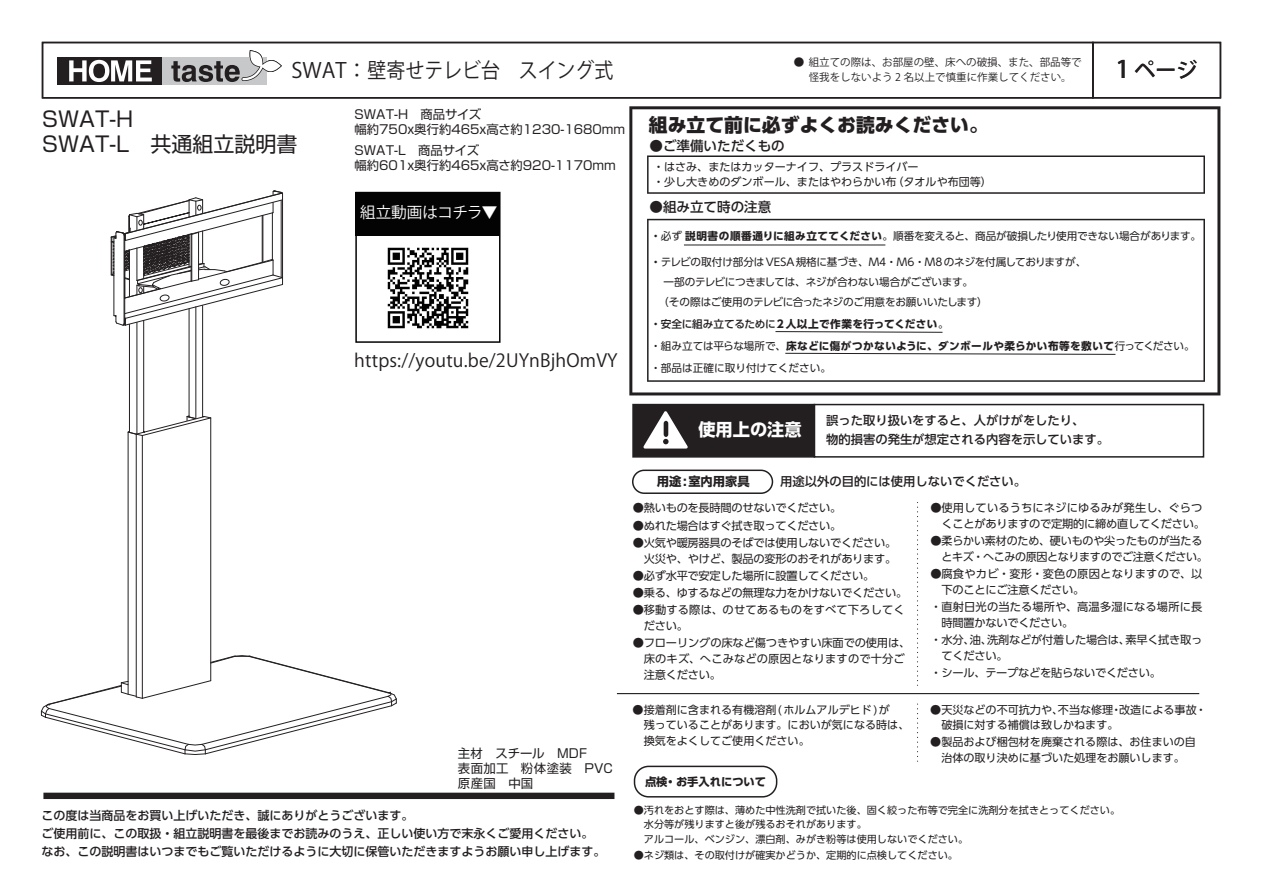
<style>
.page{position:relative;width:1263px;height:893px;background:#fff}
.page>*{position:absolute;margin:0;border:0;box-sizing:border-box;transform-origin:0 0}
.t1{font:21px/25.2px "Shin Go Pro";color:#231f20}
.t2{font:21px "Koz Go Pr 6 N";color:#231f20}
.t3{font:500 21px "Koz Go Pr 6 N";color:#231f20}
.t4{font:800 18.9px "UD Shin Go Pro";color:#231f20}
.t5{font:18px "Koz Go Pr 6 N";letter-spacing:.01em;color:#231f20}
.t6{font:700 17.25px "UD Shin Go Pro";color:#fff}
.t7{font:15.6px "Koz Go Pr 6 N";color:#fff}
.t8{font:500 13.5px "UD Shin Go Pro";color:#231f20}
.t9{font:12.45px/14.9px "Shin Go Pro";letter-spacing:.03em;color:#231f20}
.t10{font:12.3px/14.9px "Shin Go Pro";color:#231f20}
.t11{font:500 12.3px "UD Shin Go Pro";color:#231f20}
.t12{font:700 12.3px "UD Shin Go Pro";color:#231f20}
.t13{font:500 12px/18px "UD Shin Go Pro";color:#231f20}
.t14{font:11.25px/15.8px "UD Shin Go Pro";letter-spacing:-.025em;color:#231f20}
.t15{font:11.25px/15.8px "UD Shin Go Pro";letter-spacing:.01em;color:#231f20}
.t16{font:11.25px/15.8px "UD Shin Go Pro";letter-spacing:.02em;color:#231f20}
.t17{font:700 11.25px "UD Shin Go Pro";color:#231f20}
.t18{font:11.1px/15.5px "UD Shin Go Pro";color:#231f20}
.t19{font:10.65px/19.6px "UD Shin Go Pro";letter-spacing:-.015em;color:#231f20}
.t20{font:700 10.65px/22.8px "UD Shin Go Pro";letter-spacing:.04em;color:#231f20}
.t21{font:10.5px/14.7px "Koz Go Pr 6 N";color:#231f20;text-align:center}
.t22{font:10.2px/14.2px "UD Shin Go Pro";color:#231f20}
.s1{font-size:24px}
.s2{font-weight:500}
.s3{font-weight:700}
.s4{font-weight:400}
</style>
<div class="page">
<div style="left:43px;top:793px;width:571px;height:6px;background:#231f20"></div>
<svg style="left:629px;top:106px;width:591px;height:289px"></svg>
<svg style="left:647px;top:155px;width:558px;height:39px"></svg>
<svg style="left:647px;top:219px;width:558px;height:163px"></svg>
<svg style="left:634px;top:766px;width:143px;height:31px"></svg>
<div style="left:632px;top:404px;width:183px;height:54px;background:#231f20;border:2px solid #231f20"></div>
<div style="left:814px;top:404px;width:390px;height:54px;border:2px solid #231f20"></div>
<svg style="left:643px;top:411px;width:45px;height:38px"></svg>
<svg style="left:632px;top:470px;width:141px;height:24px"></svg>
<hr style="left:617px;top:693px;width:582px;height:1px;background:#231f20">
<svg style="left:917px;top:502px;width:1px;height:184px"></svg>
<svg style="left:917px;top:704px;width:1px;height:58px"></svg>
<hr style="left:684px;top:245px;width:201px;height:1px;background:#231f20">
<svg style="left:784px;top:353px;width:332px;height:2px"></svg>
<svg style="left:775px;top:331px;width:168px;height:2px"></svg>
<hr style="left:128px;top:432px;width:1px;height:262px;background:#231f20">
<hr style="left:129px;top:324px;width:1px;height:108px;background:#231f20">
<hr style="left:136px;top:434px;width:1px;height:263px;background:#231f20">
<hr style="left:136px;top:322px;width:1px;height:112px;background:#231f20">
<hr style="left:142px;top:435px;width:1px;height:263px;background:#231f20">
<hr style="left:143px;top:320px;width:1px;height:112px;background:#231f20">
<hr style="left:189px;top:309px;width:1px;height:108px;background:#231f20">
<hr style="left:195px;top:307px;width:1px;height:112px;background:#231f20">
<hr style="left:202px;top:305px;width:1px;height:112px;background:#231f20">
<hr style="left:210px;top:418px;width:1px;height:263px;background:#231f20">
<svg style="left:127px;top:415px;width:85px;height:22px"></svg>
<svg style="left:40px;top:655px;width:357px;height:100px"></svg>
<svg style="left:110px;top:190px;width:173px;height:136px"></svg>
<div style="left:355px;top:192px;width:145px;height:151px;background:#fff;border:2px solid #030303"></div>
<div style="left:356px;top:192px;width:144px;height:44px;background:#030303"></div>
<img style="left:387px;top:247px;width:82px;height:82px">
<div style="left:1092px;top:42px;width:129px;height:57px;border:2px solid #231f20"></div>
<div style="left:42px;top:42px;width:1052px;height:57px;border:2px solid #231f20"></div>
<div style="left:57px;top:57px;width:105px;height:28px;background:#231f20"></div>
<div style="left:162px;top:57px;width:104px;height:28px;background:#c7c8ca"></div>
<svg style="left:69px;top:60px;width:83px;height:22px"></svg>
<svg style="left:171px;top:50px;width:112px;height:49px"></svg>
<h1 class="t2" style="left:291px;top:58px;width:323px">SWAT：壁寄せテレビ台　スイング式</h1>
<h1 class="t1" style="left:42px;top:104px;width:257px">SWAT-H<br>SWAT-L　共通組立説明書</h1>
<p class="t10" style="left:354px;top:106px;width:272px">SWAT-H　商品サイズ<br>幅約750x奥行約465x高さ約1230-1680mm</p>
<p class="t10" style="left:354px;top:141px;width:263px">SWAT-L　商品サイズ<br>幅約601x奥行約465x高さ約920-1170mm</p>
<h3 class="t7" style="left:360px;top:204px;width:139px">組立動画はコチラ▼</h3>
<h3 class="t5" style="left:354px;top:350px;width:265px">https://youtu.be/2UYnBjhOmVY</h3>
<p class="t21" style="left:794px;top:55px;width:290px">● 組立ての際は、お部屋の壁、床への破損、また、部品等で怪我をしないよう 2 名以上で慎重に作業してください。</p>
<h2 class="t4" style="left:649px;top:109px;width:340px">組み立て前に必ずよくお読みください。</h2>
<p class="t8" style="left:649px;top:135px;width:137px">●ご準備いただくもの</p>
<p class="t18" style="left:653px;top:159px;width:341px;line-height:14.7px">・はさみ、またはカッターナイフ、プラスドライバー<br>・少し大きめのダンボール、またはやわらかい布（タオルや布団等）</p>
<p class="t8" style="left:649px;top:196px;width:123px">●組み立て時の注意</p>
<h1 class="t3" style="left:1116px;top:59px;width:83px"><span class="s1">1</span> ページ</h1>
<p class="t19" style="left:650px;top:226px;width:552px"><span class="s2">・</span>必ず<span class="s3">説明書の順番通りに組み立ててください</span>。順番を変えると、商品が破損したり使用できない場合があります。</p>
<p class="t19" style="left:650px;top:252px;width:437px"><span class="s2">・</span>テレビの取付け部分はVESA規格に基づき、M4・M6・M8のネジを付属しておりますが、　一部のテレビにつきましては、ネジが合わない場合がございます。<br>　（その際はご使用のテレビに合ったネジのご用意をお願いいたします）</p>
<p class="t20" style="left:650px;top:312px;width:546px"><span class="s2">・安全に組み立てるために</span>2 人以上で作業を行ってください<span class="s4">。<br>・組み立ては平らな場所で、</span>床などに傷がつかないように、ダンボールや柔らかい布等を敷いて<span class="s4">行ってください。</span></p>
<p class="t19" style="left:650px;top:358px;width:182px">・部品は正確に取り付けてください。</p>
<p class="t9" style="left:458px;top:744px;width:157px">主材　スチール　MDF<br>表面加工　粉体塗装　PVC原産国　中国</p>
<p class="t13" style="left:41px;top:806px;width:566px">この度は当商品をお買い上げいただき、誠にありがとうございます。<br>ご使用前に、この取扱・組立説明書を最後までお読みのうえ、正しい使い方で末永くご愛用ください。なお、この説明書はいつまでもご覧いただけるように大切に保管いただきますようお願い申し上げます。</p>
<h3 class="t6" style="left:698px;top:416px;width:105px">使用上の注意</h3>
<p class="t11" style="left:826px;top:411px;width:260px">誤った取り扱いをすると、人がけがをしたり、</p>
<p class="t11" style="left:826px;top:429px;width:284px">物的損害の発生が想定される内容を示しています。</p>
<p class="t12" style="left:657px;top:472px;width:94px">用途:室内用家具</p>
<p class="t11" style="left:780px;top:472px;width:247px">用途以外の目的には使用しないでください。</p>
<p class="t14" style="left:633px;top:500px;width:210px">●熱いものを長時間のせないでください。</p>
<p class="t14" style="left:633px;top:517px;width:210px">●ぬれた場合はすぐ拭き取ってください。</p>
<p class="t14" style="left:633px;top:534px;width:265px;text-align:right">●火気や暖房器具のそばでは使用しないでください。火災や、やけど、製品の変形のおそれがあります。</p>
<p class="t14" style="left:633px;top:567px;width:243px">●必ず水平で安定した場所に設置してください。</p>
<p class="t14" style="left:633px;top:585px;width:276px">●乗る、ゆするなどの無理な力をかけないでください。</p>
<p class="t15" style="left:644px;top:602px;width:262px;text-indent:-11px">●移動する際は、のせてあるものをすべて下ろしてください。</p>
<p class="t14" style="left:644px;top:635px;width:268px;text-indent:-11px">●フローリングの床など傷つきやすい床面での使用は、床のキズ、へこみなどの原因となりますので十分ご注意ください。</p>
<p class="t14" style="left:930px;top:500px;width:276px;text-align:right">●使用しているうちにネジにゆるみが発生し、ぐらつくことがありますので定期的に締め直してください。</p>
<p class="t14" style="left:941px;top:533px;width:268px;text-indent:-11px">●柔らかい素材のため、硬いものや尖ったものが当たるとキズ・へこみの原因となりますのでご注意ください。</p>
<p class="t16" style="left:941px;top:566px;width:262px;text-indent:-11px">●腐食やカビ・変形・変色の原因となりますので、以下のことにご注意ください。</p>
<p class="t15" style="left:941px;top:599px;width:262px;text-indent:-11px">・直射日光の当たる場所や、高温多湿になる場所に長時間置かないでください。</p>
<p class="t14" style="left:941px;top:632px;width:262px;text-indent:-11px">・水分、油、洗剤などが付着した場合は、素早く拭き取ってください。</p>
<p class="t14" style="left:930px;top:665px;width:232px">・シール、テープなどを貼らないでください。</p>
<p class="t18" style="left:644px;top:701px;width:267px;text-indent:-11px">●接着剤に含まれる有機溶剤(ホルムアルデヒド)が<br>残っていることがあります。においが気になる時は、換気をよくしてご使用ください。</p>
<p class="t18" style="left:941px;top:701px;width:267px;text-indent:-11px">●天災などの不可抗力や、不当な修理・改造による事故・破損に対する補償は致しかねます。</p>
<p class="t18" style="left:930px;top:734px;width:267px;text-align:center">●製品および梱包材を廃棄される際は、お住まいの自治体の取り決めに基づいた処理をお願いします。</p>
<p class="t17" style="left:645px;top:772px;width:123px">点検・お手入れについて</p>
<p class="t22" style="left:644px;top:803px;width:478px;text-indent:-10px">●汚れをおとす際は、薄めた中性洗剤で拭いた後、固く絞った布等で完全に洗剤分を拭きとってください。水分等が残りますと後が残るおそれがあります。<br>アルコール、ベンジン、漂白剤、みがき粉等は使用しないでください。</p>
<p class="t22" style="left:634px;top:848px;width:326px">●ネジ類は、その取付けが確実かどうか、定期的に点検してください。</p>
</div>
